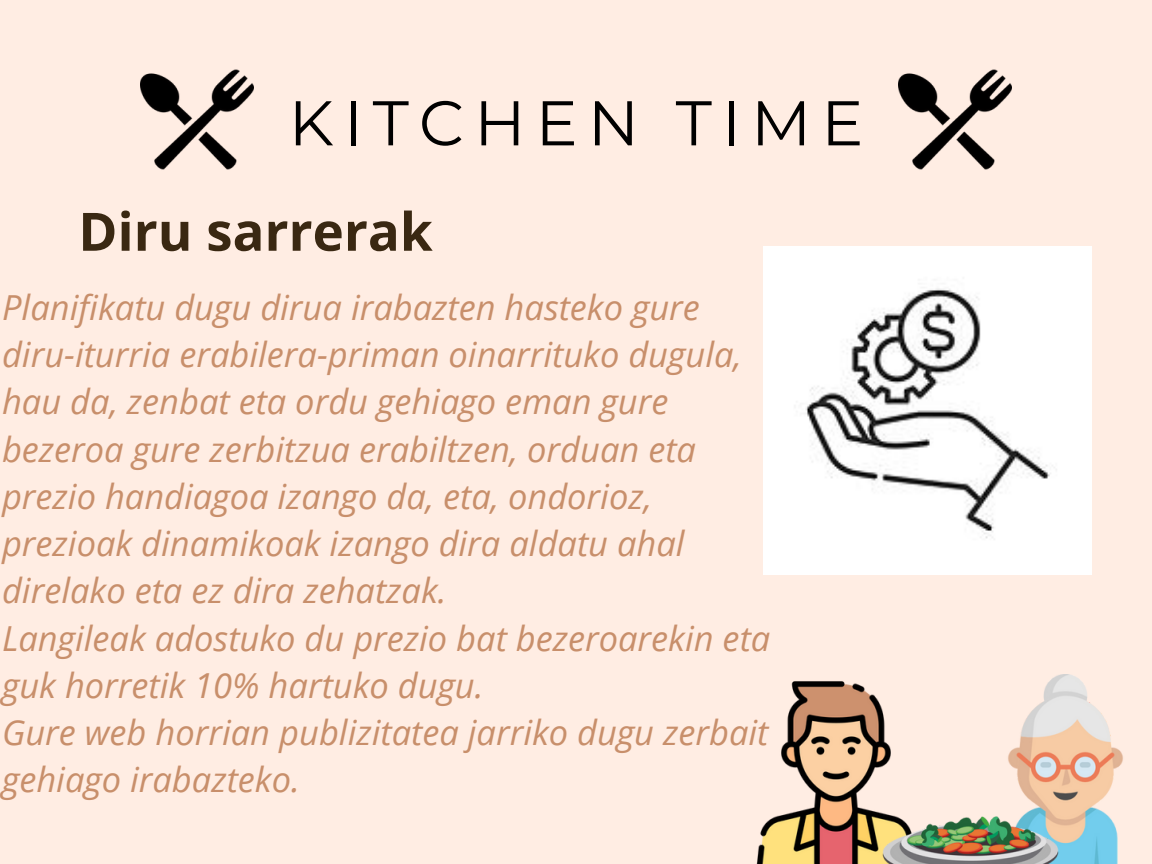
<style>
.page{position:relative;width:1152px;height:864px;background:#ffede3}
.page>*{position:absolute;margin:0;border:0;box-sizing:border-box;transform-origin:0 0}
.t1{font:63px "Montserrat";letter-spacing:.16em;color:#000}
.t2{font:700 52.95px "Open Sans";color:#3a2812}
.t3{font:italic 34.5px/47.2px "Open Sans";color:#c88f6b}
</style>
<div class="page">
<img style="left:756px;top:681px;width:135px;height:183px">
<img style="left:1010px;top:675px;width:113px;height:189px">
<img style="left:876px;top:752px;width:190px;height:112px">
<img style="left:899px;top:69px;width:112px;height:101px">
<img style="left:141px;top:69px;width:112px;height:101px">
<img style="left:764px;top:247px;width:327px;height:327px">
<p class="t1" style="left:289px;top:84px;width:576px">KITCHEN TIME</p>
<p class="t2" style="left:78px;top:194px;width:356px">Diru sarrerak</p>
<p class="t3" style="left:2px;top:283px;width:741px">Planifikatu dugu dirua irabazten hasteko gure diru-iturria erabilera-priman oinarrituko dugula, hau da, zenbat eta ordu gehiago eman gure bezeroa gure zerbitzua erabiltzen, orduan eta prezio handiagoa izango da, eta, ondorioz, prezioak dinamikoak izango dira aldatu ahal direlako eta ez dira zehatzak.</p>
<p class="t3" style="left:2px;top:614px;width:770px">Langileak adostuko du prezio bat bezeroarekin eta guk horretik 10% hartuko dugu.</p>
<p class="t3" style="left:2px;top:708px;width:768px">Gure web horrian publizitatea jarriko dugu zerbait gehiago irabazteko.</p>
</div>
